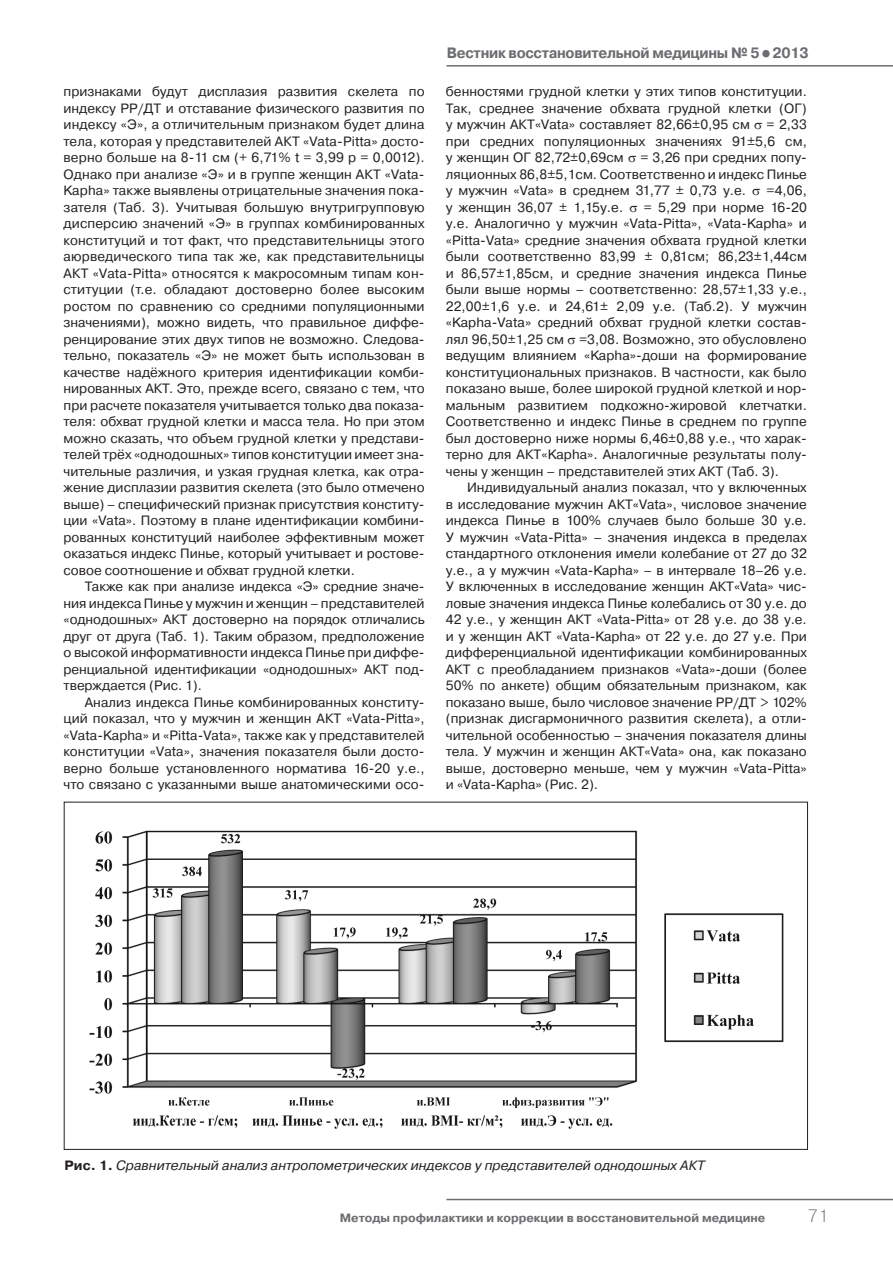
<style>
.page{position:relative;width:893px;height:1263px;background:#fff}
.page>*{position:absolute;margin:0;border:0;box-sizing:border-box;transform-origin:0 0}
.t1{font:18px "Pragmatica Light C";color:#6c6d70}
.t2{font:700 15px "Pragmatica C";letter-spacing:-.02em;color:#6c6d70;scale:.95 1}
.t3{font:13.5px/16.5px "Pragmatica C";color:#231f20;text-align:justify}
.t4{font:italic 13.5px "Pragmatica C";color:#231f20}
.t5{font:700 12px "Pragmatica C";color:#6c6d70}
.s1{font-size:21px}
.s2{font-weight:700;font-style:normal}
</style>
<div class="page">
<hr style="left:446px;top:1199px;width:447px;height:1px;background:#6c6d70">
<hr style="left:446px;top:65px;width:447px;height:2px;background:#6c6d70">
<img style="left:89px;top:830px;width:695px;height:299px">
<p class="t3" style="left:64px;top:83px;width:363px">признаками будут дисплазия развития скелета по индексу РР/ДТ и отставание физического развития по индексу «Э», а отличительным признаком будет длина тела, которая у представителей АКТ «Vata-Pitta» досто&shy;верно больше на 8-11 см (+ 6,71% t = 3,99 p = 0,0012).<br>Однако при анализе «Э» и в группе женщин АКТ «Vata-Kapha» также выявлены отрицательные значения пока&shy;зателя (Таб. 3). Учитывая большую внутригрупповую дисперсию значений «Э» в группах комбинированных конституций и тот факт, что представительницы этого аюрведического типа так же, как представительницы АКТ «Vata-Pitta» относятся к макросомным типам кон&shy;ституции (т.е. обладают достоверно более высоким ростом по сравнению со средними популяционными значениями), можно видеть, что правильное диффе&shy;ренцирование этих двух типов не возможно. Следова&shy;тельно, показатель «Э» не может быть использован в качестве надёжного критерия идентификации комби&shy;нированных АКТ. Это, прежде всего, связано с тем, что при расчете показателя учитывается только два показа&shy;теля: обхват грудной клетки и масса тела. Но при этом можно сказать, что объем грудной клетки у представи&shy;телей трёх «однодошных» типов конституции имеет зна&shy;чительные различия, и узкая грудная клетка, как отра&shy;жение дисплазии развития скелета (это было отмечено выше) – специфический признак присутствия конститу&shy;ции «Vata». Поэтому в плане идентификации комбини&shy;рованных конституций наиболее эффективным может оказаться индекс Пинье, который учитывает и ростове&shy;совое соотношение и обхват грудной клетки.</p>
<p class="t3" style="left:64px;top:578px;width:363px;text-indent:21px">Также как при анализе индекса «Э» средние значе&shy;ния индекса Пинье у мужчин и женщин – представителей «однодошных» АКТ достоверно на порядок отличались друг от друга (Таб. 1). Таким образом, предположение о высокой информативности индекса Пинье при диффе&shy;ренциальной идентификации «однодошных» АКТ под&shy;тверждается (Рис. 1).</p>
<p class="t3" style="left:64px;top:694px;width:363px;text-indent:21px">Анализ индекса Пинье комбинированных конститу&shy;ций показал, что у мужчин и женщин АКТ «Vata-Pitta», «Vata-Kapha» и «Pitta-Vata», также как у представителей конституции «Vata», значения показателя были досто&shy;верно больше установленного норматива 16-20 у.е., что связано с указанными выше анатомическими осо-</p>
<p class="t2" style="left:447px;top:45px;width:383px">Вестник восстановительной медицины № 5<span class="s1">•</span>2013</p>
<p class="t3" style="left:446px;top:83px;width:363px">бенностями грудной клетки у этих типов конституции.<br>Так, среднее значение обхвата грудной клетки (ОГ) у мужчин АКТ«Vata» составляет 82,66±0,95 см = 2,33 при средних популяционных значениях 91±5,6 см, у женщин ОГ 82,72±0,69см = 3,26 при средних попу&shy;ляционных 86,8±5,1см. Соответственно и индекс Пинье у мужчин «Vata» в среднем 31,77 ± 0,73 у.е.</p>
<p class="t3" style="left:766px;top:182px;width:42px">=4,06,</p>
<p class="t3" style="left:446px;top:199px;width:363px;text-indent:198px">= 5,29 при норме 16-20 у.е. Аналогично у мужчин «Vata-Pitta», «Vata-Kapha» и «Pitta-Vata» средние значения обхвата грудной клетки были соответственно 83,99 ± 0,81см; 86,23±1,44см и 86,57±1,85см, и средние значения индекса Пинье были выше нормы – соответственно: 28,57±1,33 у.е., 22,00±1,6 у.е. и 24,61± 2,09 у.е. (Таб.2). У мужчин «Kapha-Vata» средний обхват грудной клетки состав&shy;лял 96,50±1,25 см =3,08. Возможно, это обусловлено ведущим влиянием «Kapha»-доши на формирование конституциональных признаков. В частности, как было показано выше, более широкой грудной клеткой и нор&shy;мальным развитием подкожно-жировой клетчатки.<br>Соответственно и индекс Пинье в среднем по группе был достоверно ниже нормы 6,46±0,88 у.е., что харак&shy;терно для АКТ«Kapha». Аналогичные результаты полу&shy;чены у женщин – представителей этих АКТ (Таб. 3).</p>
<p class="t3" style="left:446px;top:479px;width:363px;text-indent:21px">Индивидуальный анализ показал, что у включенных в исследование мужчин АКТ«Vata», числовое значение индекса Пинье в 100% случаев было больше 30 у.е.<br>У мужчин «Vata-Pitta» – значения индекса в пределах стандартного отклонения имели колебание от 27 до 32 у.е., а у мужчин «Vata-Kapha» – в интервале 18–26 у.е.<br>У включенных в исследование женщин АКТ«Vata» чис&shy;ловые значения индекса Пинье колебались от 30 у.е. до 42 у.е., у женщин АКТ «Vata-Pitta» от 28 у.е. до 38 у.е. и у женщин АКТ «Vata-Kapha» от 22 у.е. до 27 у.е. При дифференциальной идентификации комбинированных АКТ с преобладанием признаков «Vata»-доши (более 50% по анкете) общим обязательным признаком, как показано выше, было числовое значение РР/ДТ &gt; 102% (признак дисгармоничного развития скелета), а отли&shy;чительной особенностью – значения показателя длины тела. У мужчин и женщин АКТ«Vata» она, как показано выше, достоверно меньше, чем у мужчин «Vata-Pitta» и «Vata-Kapha» (Рис. 2).</p>
<p class="t3" style="left:446px;top:199px;width:179px">у женщин 36,07 ± 1,15у.е.</p>
<p class="t4" style="left:65px;top:1158px;width:641px"><span class="s2">Рис. 1.</span> Сравнительный анализ антропометрических индексов у представителей однодошных АКТ</p>
<p class="t5" style="left:340px;top:1211px;width:427px">Методы профилактики и коррекции в восстановительной медицине</p>
<h1 class="t1" style="left:808px;top:1206px;width:22px">71</h1>
</div>
